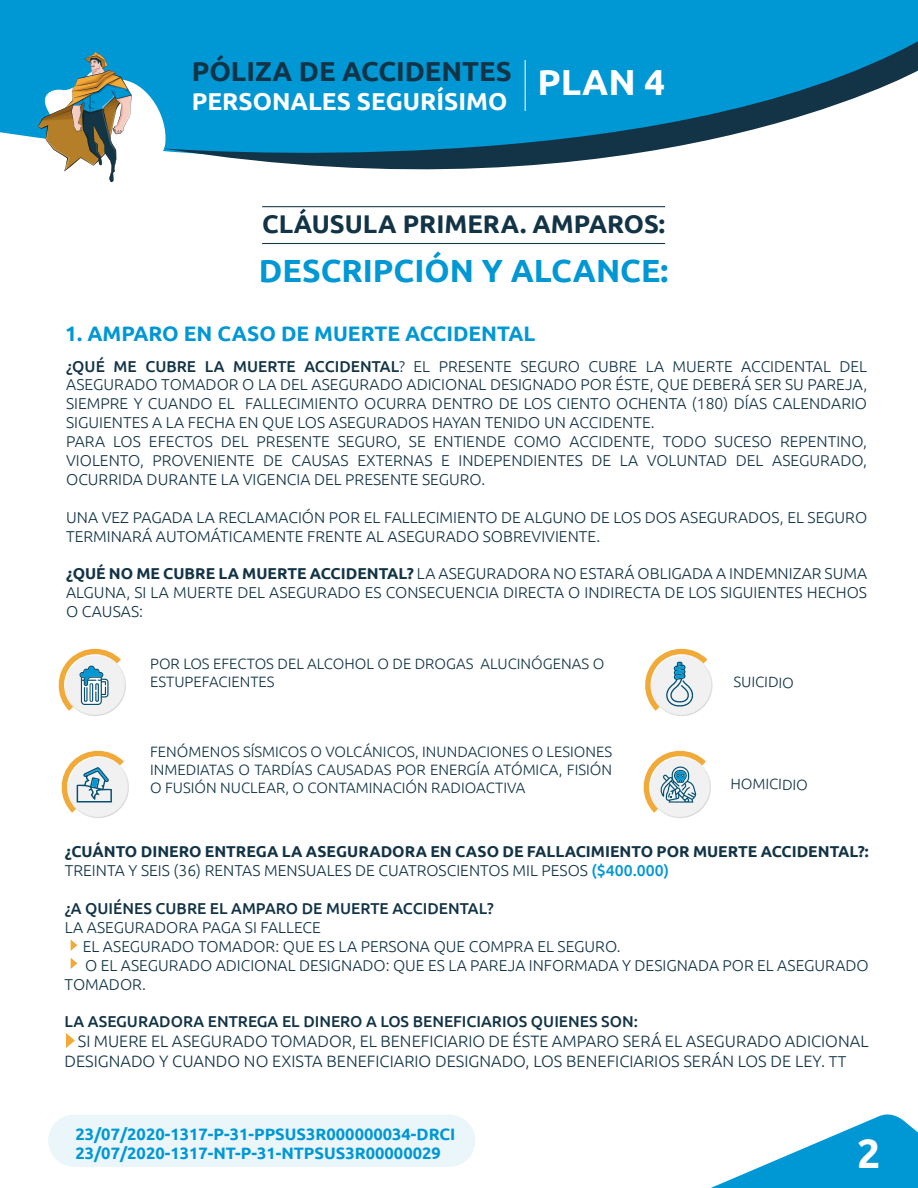
<style>
.page{position:relative;width:918px;height:1188px;background:#fff}
.page>*{position:absolute;margin:0;border:0;box-sizing:border-box;transform-origin:0 0}
.t1{font:700 40.95px "Ubuntu";color:#fff}
.t2{font:700 36.3px "Ubuntu";color:#fff}
.t3{font:700 32.1px "Ubuntu";color:#0097d5}
.t4{font:700 27.45px "Ubuntu";color:#123446}
.t5{font:700 25.65px "Ubuntu";color:#123446}
.t6{font:700 24.45px "Ubuntu";color:#fff}
.t7{font:700 21px "Ubuntu";color:#0097d5}
.t8{font:300 16.5px/19.8px "Ubuntu";color:#123446}
.t9{font:700 16.5px/19.8px "Ubuntu";color:#0097d5}
.t10{font:300 15.75px/18.9px "Ubuntu";color:#123446}
.t11{font:700 15.75px/18.9px "Ubuntu";color:#123446}
.t12{font:500 15.75px "Ubuntu";color:#123446}
.t13{font:300 15px/18px "Ubuntu";color:#123446}
.s1{font-weight:500}
.s2{font-weight:700}
.s3{font-weight:300}
.s4{font-weight:500;color:#0097d5}
.s5{font-size:15.75px}
</style>
<div class="page">
<div style="left:48px;top:1114px;width:428px;height:53px;background:#ebf6fb;border-radius:26px"></div>
<div style="left:0;top:0;width:918px;height:138px;background:#0097d5"></div>
<hr style="left:262px;top:243px;width:403px;height:1px;background:#123446">
<svg style="left:645px;top:648px;width:68px;height:68px"></svg>
<svg style="left:58px;top:648px;width:68px;height:68px"></svg>
<svg style="left:61px;top:750px;width:68px;height:68px"></svg>
<svg style="left:643px;top:750px;width:68px;height:68px"></svg>
<svg style="left:711px;top:1114px;width:207px;height:74px"></svg>
<svg style="left:38px;top:52px;width:126px;height:131px"></svg>
<svg style="left:164px;top:39px;width:754px;height:169px;fill:#0097d5"></svg>
<svg style="left:71px;top:940px;width:6px;height:11px"></svg>
<svg style="left:71px;top:958px;width:6px;height:11px"></svg>
<svg style="left:66px;top:1033px;width:9px;height:15px"></svg>
<h3 class="t4" style="left:192px;top:54px;width:321px">PÓLIZA DE ACCIDENTES</h3>
<h3 class="t6" style="left:192px;top:87px;width:317px">PERSONALES SEGURÍSIMO</h3>
<h2 class="t2" style="left:537px;top:60px;width:129px">PLAN 4</h2>
<h3 class="t5" style="left:262px;top:208px;width:405px">CLÁUSULA PRIMERA. AMPAROS:</h3>
<h3 class="t3" style="left:259px;top:252px;width:411px">DESCRIPCIÓN Y ALCANCE:</h3>
<h3 class="t7" style="left:65px;top:321px;width:472px">1. AMPARO EN CASO DE MUERTE ACCIDENTAL</h3>
<p class="t10" style="left:66px;top:356px;width:803px"><span class="s1">¿QUÉ ME CUBRE LA MUERTE ACCIDENTAL</span>? EL PRESENTE SEGURO CUBRE LA MUERTE ACCIDENTAL DEL ASEGURADO TOMADOR O LA DEL ASEGURADO ADICIONAL DESIGNADO POR ÉSTE, QUE DEBERÁ SER SU PAREJA, SIEMPRE Y CUANDO EL FALLECIMIENTO OCURRA DENTRO DE LOS CIENTO OCHENTA (180) DÍAS CALENDARIO SIGUIENTES A LA FECHA EN QUE LOS ASEGURADOS HAYAN TENIDO UN ACCIDENTE.<br>PARA LOS EFECTOS DEL PRESENTE SEGURO, SE ENTIENDE COMO ACCIDENTE, TODO SUCESO REPENTINO, VIOLENTO, PROVENIENTE DE CAUSAS EXTERNAS E INDEPENDIENTES DE LA VOLUNTAD DEL ASEGURADO, OCURRIDA DURANTE LA VIGENCIA DEL PRESENTE SEGURO.</p>
<p class="t10" style="left:66px;top:507px;width:803px">UNA VEZ PAGADA LA RECLAMACIÓN POR EL FALLECIMIENTO DE ALGUNO DE LOS DOS ASEGURADOS, EL SEGURO<br>TERMINARÁ AUTOMÁTICAMENTE FRENTE AL ASEGURADO SOBREVIVIENTE.</p>
<p class="t10" style="left:66px;top:564px;width:803px;text-align:justify"><span class="s2">¿QUÉ NO ME CUBRE LA MUERTE ACCIDENTAL?</span> LA ASEGURADORA NO ESTARÁ OBLIGADA A INDEMNIZAR SUMA ALGUNA, SI LA MUERTE DEL ASEGURADO ES CONSECUENCIA DIRECTA O INDIRECTA DE LOS SIGUIENTES HECHOS O CAUSAS:</p>
<p class="t13" style="left:150px;top:654px;width:456px">POR LOS EFECTOS DEL ALCOHOL O DE DROGAS ALUCINÓGENAS O<br>ESTUPEFACIENTES</p>
<p class="t13" style="left:150px;top:742px;width:464px;text-align:justify">FENÓMENOS SÍSMICOS O VOLCÁNICOS, INUNDACIONES O LESIONES INMEDIATAS O TARDÍAS CAUSADAS POR ENERGÍA ATÓMICA, FISIÓN O FUSIÓN NUCLEAR, O CONTAMINACIÓN RADIOACTIVA</p>
<p class="t13" style="left:734px;top:672px;width:62px;rotate:1deg">SUICIDIO</p>
<p class="t13" style="left:731px;top:774px;width:79px;rotate:1deg">HOMICIDIO</p>
<p class="t11" style="left:65px;top:842px;width:806px">¿CUÁNTO DINERO ENTREGA LA ASEGURADORA EN CASO DE FALLACIMIENTO POR MUERTE ACCIDENTAL?:<br><span class="s3">TREINTA Y SEIS (36) RENTAS MENSUALES DE CUATROSCIENTOS MIL PESOS</span> <span class="s4">($400.000)</span></p>
<p class="t12" style="left:65px;top:898px;width:430px">¿A QUIÉNES CUBRE EL AMPARO DE MUERTE ACCIDENTAL?</p>
<p class="t10" style="left:65px;top:917px;width:258px">LA ASEGURADORA PAGA SI FALLECE</p>
<p class="t10" style="left:83px;top:936px;width:540px">EL ASEGURADO TOMADOR: QUE ES LA PERSONA QUE COMPRA EL SEGURO.</p>
<p class="t10" style="left:85px;top:955px;width:785px">O EL ASEGURADO ADICIONAL DESIGNADO: QUE ES LA PAREJA INFORMADA Y DESIGNADA POR EL ASEGURADO</p>
<p class="t10" style="left:65px;top:974px;width:83px">TOMADOR.</p>
<p class="t12" style="left:65px;top:1012px;width:575px">LA ASEGURADORA ENTREGA EL DINERO A LOS BENEFICIARIOS QUIENES SON:</p>
<p class="t8" style="left:65px;top:1031px;width:806px;text-indent:13px">SI MUERE EL ASEGURADO TOMADOR, EL BENEFICIARIO DE ÉSTE AMPARO SERÁ EL ASEGURADO ADICIONAL<br>DESIGNADO Y CUANDO NO EXISTA BENEFICIARIO DESIGNADO, LOS BENEFICIARIOS SERÁN LOS DE LEY. <span class="s5">TT</span></p>
<p class="t9" style="left:75px;top:1123px;width:381px">23/07/2020-1317-P-31-PPSUS3R000000034-DRCI<br>23/07/2020-1317-NT-P-31-NTPSUS3R00000029</p>
<h1 class="t1" style="left:857px;top:1129px;width:25px">2</h1>
</div>
